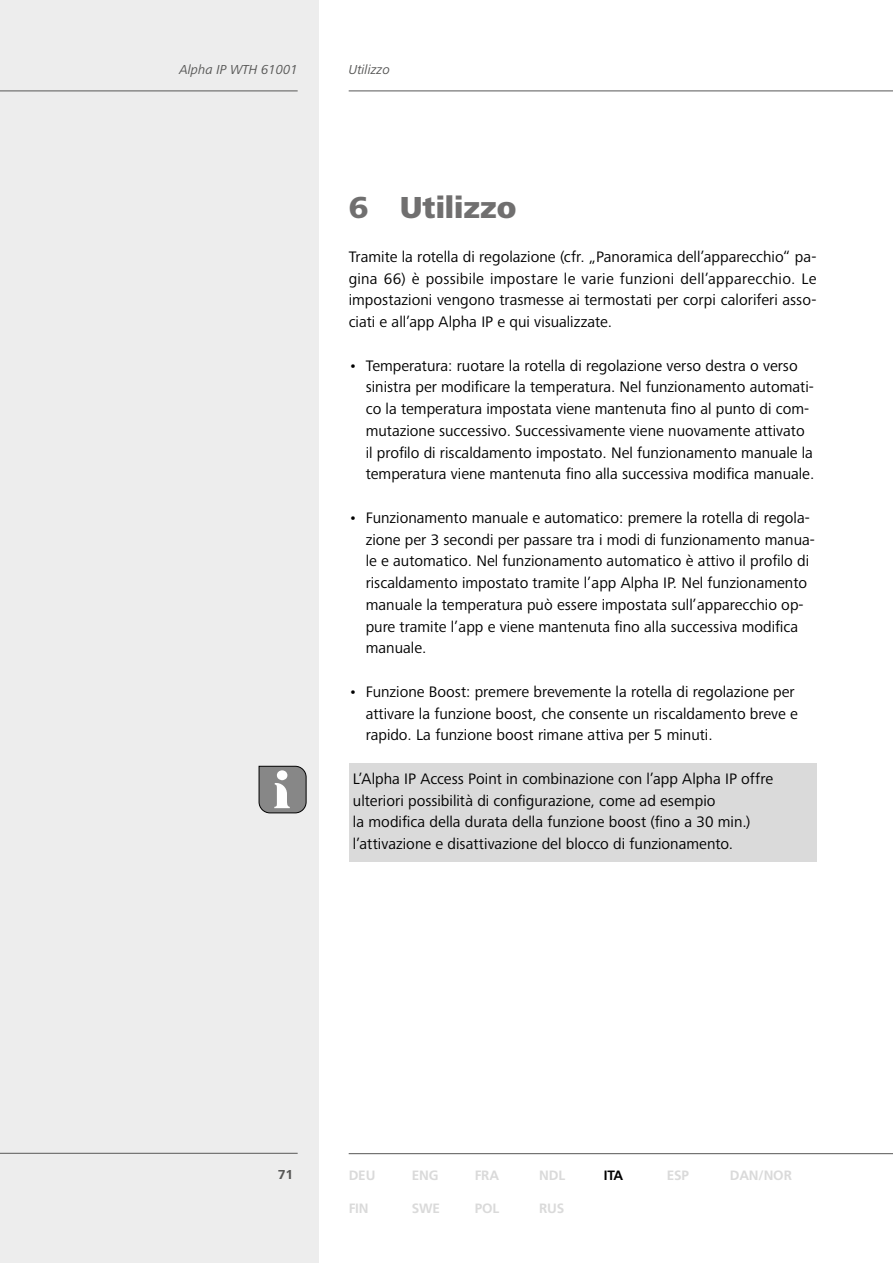
<style>
.page{position:relative;width:893px;height:1263px;background:#fff}
.page>*{position:absolute;margin:0;border:0;box-sizing:border-box;transform-origin:0 0}
.t1{font:800 31.5px "Frutiger Next LTW1 G";color:#706f6f}
.ita-Fließtext{font:15.75px/21.8px "Frutiger Next LTW1 G";color:#000}
.ita-Hinweis{font:15.75px/21.8px "Frutiger Next LTW1 G";color:#000}
.t2{font:700 13.5px "Frutiger LT Com";letter-spacing:-.01em;color:#dadada}
.t3{font:italic 13.5px "Frutiger Next LTW1 G";color:#575756}
.t4{font:700 13.5px "Frutiger LT Com";color:#000}
.t5{font:700 13.5px "Frutiger Next LTW1 G";color:#575756}
</style>
<div class="page">
<div style="left:0;top:0;width:319px;height:1263px;background:#ededed"></div>
<hr style="left:349px;top:1153px;width:544px;height:1px;background:#575756">
<hr style="left:0;top:1153px;width:298px;height:1px;background:#575756">
<hr style="left:349px;top:91px;width:544px;height:1px;background:#575756">
<hr style="left:0;top:91px;width:298px;height:1px;background:#575756">
<div style="left:349px;top:764px;width:467px;height:98px;background:#dadada"></div>
<svg style="left:258px;top:766px;width:49px;height:47px;background:#949494"></svg>
<p class="t3" style="left:179px;top:61px;width:120px">Alpha IP WTH 61001</p>
<p class="t3" style="left:349px;top:61px;width:43px">Utilizzo</p>
<p class="t1" style="left:349px;top:190px;width:169px">6 Utilizzo</p>
<p class="ita-Fließtext" style="left:349px;top:246px;width:469px;text-align:justify">Tramite la rotella di regolazione (cfr. „Panoramica dell’apparecchio“ pa&shy;gina 66) è possibile impostare le varie funzioni dell’apparecchio. Le impostazioni vengono trasmesse ai termostati per corpi caloriferi asso&shy;ciati e all’app Alpha IP e qui visualizzate.</p>
<p class="ita-Fließtext" style="left:366px;top:355px;width:450px;text-indent:-17px">• Temperatura: ruotare la rotella di regolazione verso destra o verso sinistra per modificare la temperatura. Nel funzionamento automati&shy;co la temperatura impostata viene mantenuta fino al punto di com&shy;mutazione successivo. Successivamente viene nuovamente attivato il profilo di riscaldamento impostato. Nel funzionamento manuale la temperatura viene mantenuta fino alla successiva modifica manuale.</p>
<p class="ita-Fließtext" style="left:366px;top:507px;width:451px;text-indent:-17px">• Funzionamento manuale e automatico: premere la rotella di regola&shy;zione per 3 secondi per passare tra i modi di funzionamento manua&shy;le e automatico. Nel funzionamento automatico è attivo il profilo di riscaldamento impostato tramite l’app Alpha IP. Nel funzionamento manuale la temperatura può essere impostata sull’apparecchio op&shy;pure tramite l’app e viene mantenuta fino alla successiva modifica manuale.</p>
<p class="ita-Fließtext" style="left:366px;top:681px;width:434px;text-indent:-17px">• Funzione Boost: premere brevemente la rotella di regolazione per attivare la funzione boost, che consente un riscaldamento breve e rapido. La funzione boost rimane attiva per 5 minuti.</p>
<p class="ita-Hinweis" style="left:353px;top:768px;width:422px">L’Alpha IP Access Point in combinazione con l’app Alpha IP offre ulteriori possibilità di configurazione, come ad esempio<br>la modifica della durata della funzione boost (fino a 30 min.) l’attivazione e disattivazione del blocco di funzionamento.</p>
<p class="t5" style="left:278px;top:1167px;width:17px">71</p>
<p class="t2" style="left:349px;top:1166px;width:28px">DEU</p>
<p class="t2" style="left:412px;top:1166px;width:28px">ENG</p>
<p class="t2" style="left:475px;top:1166px;width:26px">FRA</p>
<p class="t2" style="left:539px;top:1166px;width:27px">NDL</p>
<p class="t4" style="left:604px;top:1166px;width:21px">ITA</p>
<p class="t2" style="left:667px;top:1166px;width:24px">ESP</p>
<p class="t2" style="left:730px;top:1166px;width:64px">DAN/NOR</p>
<p class="t2" style="left:349px;top:1199px;width:21px">FIN</p>
<p class="t2" style="left:412px;top:1199px;width:30px">SWE</p>
<p class="t2" style="left:475px;top:1199px;width:26px">POL</p>
<p class="t2" style="left:539px;top:1199px;width:27px">RUS</p>
</div>
